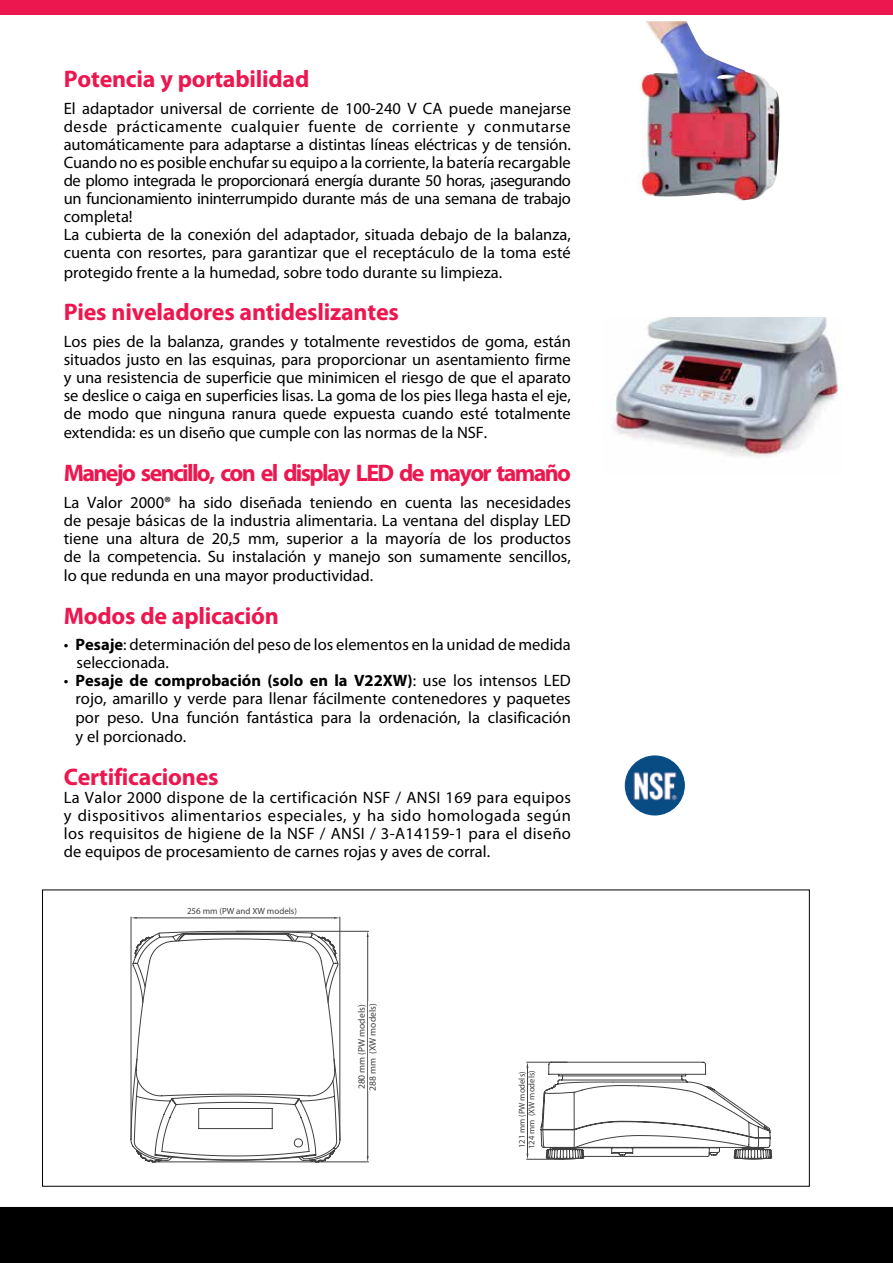
<style>
.page{position:relative;width:893px;height:1263px;background:#fff}
.page>*{position:absolute;margin:0;border:0;box-sizing:border-box;transform-origin:0 0}
.t1{font:700 24px "Myriad Pro";letter-spacing:-.01em;color:#ed174f}
.t2{font:700 24px "Myriad Pro";letter-spacing:-.07em;color:#ed174f}
.t3{font:16.5px/18px "Myriad Pro";color:#000;text-align:justify}
.t4{font:9.6px/10.8px "Myriad Pro";color:#000}
.t5{font:9px "Myriad Pro";color:#000}
.t6{font:8.55px/9.8px "Myriad Pro";color:#000}
.s1{font-weight:700}
</style>
<div class="page">
<div style="left:0;top:0;width:893px;height:15px;background:#ed174f"></div>
<div style="left:0;top:1207px;width:893px;height:56px;background:#000"></div>
<svg style="left:130px;top:916px;width:239px;height:247px"></svg>
<div style="left:187px;top:907px;width:110px;height:10px;background:#fff"></div>
<div style="left:358px;top:1002px;width:9px;height:87px;background:#fff"></div>
<div style="left:368px;top:1001px;width:9px;height:90px;background:#fff"></div>
<svg style="left:526px;top:1061px;width:247px;height:99px"></svg>
<div style="left:528px;top:1069px;width:8px;height:80px;background:#fff"></div>
<img style="left:638px;top:21px;width:141px;height:180px">
<img style="left:610px;top:317px;width:232px;height:141px">
<img style="left:625px;top:756px;width:59px;height:59px;border-radius:29px">
<div style="left:625px;top:755px;width:60px;height:60px;border:1px solid #004c89;border-radius:50%"></div>
<h1 class="t1" style="left:64px;top:64px;width:247px">Potencia y portabilidad</h1>
<p class="t3" style="left:64px;top:99px;width:509px;text-align:left">El adaptador universal de corriente de 100-240 V CA puede manejarse desde prácticamente cualquier fuente de corriente y conmutarse automáticamente para adaptarse a distintas líneas eléctricas y de tensión.<br>Cuando no es posible enchufar su equipo a la corriente, la batería recargable de plomo integrada le proporcionará energía durante 50 horas, ¡asegurando un funcionamiento ininterrumpido durante más de una semana de trabajo completa!<br>La cubierta de la conexión del adaptador, situada debajo de la balanza, cuenta con resortes, para garantizar que el receptáculo de la toma esté</p>
<p class="t3" style="left:64px;top:263px;width:440px">protegido frente a la humedad, sobre todo durante su limpieza.</p>
<h1 class="t1" style="left:64px;top:297px;width:337px">Pies niveladores antideslizantes</h1>
<p class="t3" style="left:64px;top:332px;width:509px">Los pies de la balanza, grandes y totalmente revestidos de goma, están situados justo en las esquinas, para proporcionar un asentamiento firme y una resistencia de superficie que minimicen el riesgo de que el aparato se deslice o caiga en superficies lisas. La goma de los pies llega hasta el eje, de modo que ninguna ranura quede expuesta cuando esté totalmente</p>
<p class="t3" style="left:64px;top:423px;width:425px">extendida: es un diseño que cumple con las normas de la NSF.</p>
<h1 class="t2" style="left:64px;top:457px;width:509px">Manejo sencillo, con el display LED de mayor tamaño</h1>
<p class="t3" style="left:64px;top:493px;width:509px">La Valor 2000® ha sido diseñada teniendo en cuenta las necesidades de pesaje básicas de la industria alimentaria. La ventana del display LED tiene una altura de 20,5 mm, superior a la mayoría de los productos de la competencia. Su instalación y manejo son sumamente sencillos,</p>
<p class="t3" style="left:64px;top:566px;width:311px">lo que redunda en una mayor productividad.</p>
<h1 class="t1" style="left:64px;top:600px;width:217px">Modos de aplicación</h1>
<p class="t3" style="left:77px;top:636px;width:496px;text-indent:-13px">• <span class="s1">Pesaje</span>: determinación del peso de los elementos en la unidad de medida seleccionada.</p>
<p class="t3" style="left:76px;top:672px;width:497px;text-indent:-12px">• <span class="s1">Pesaje de comprobación (solo en la V22XW)</span>: use los intensos LED rojo, amarillo y verde para llenar fácilmente contenedores y paquetes por peso. Una función fantástica para la ordenación, la clasificación</p>
<p class="t3" style="left:76px;top:727px;width:112px">y el porcionado.</p>
<h1 class="t1" style="left:64px;top:761px;width:156px">Certificaciones</h1>
<p class="t3" style="left:64px;top:788px;width:509px">La Valor 2000 dispone de la certificación NSF / ANSI 169 para equipos y dispositivos alimentarios especiales, y ha sido homologada según los requisitos de higiene de la NSF / ANSI / 3-A14159-1 para el diseño de equipos de procesamiento de carnes rojas y aves de corral.</p>
<p class="t5" style="left:187px;top:905px;width:112px">256 mm (PW and XW models)</p>
<p class="t4" style="left:356px;top:1091px;width:89px;rotate:-90deg">280 mm (PW models)<br>288 mm (XW models)</p>
<p class="t6" style="left:517px;top:1149px;width:80px;rotate:-90deg">121 mm (PW models)<br>124 mm (XW models)</p>
</div>
